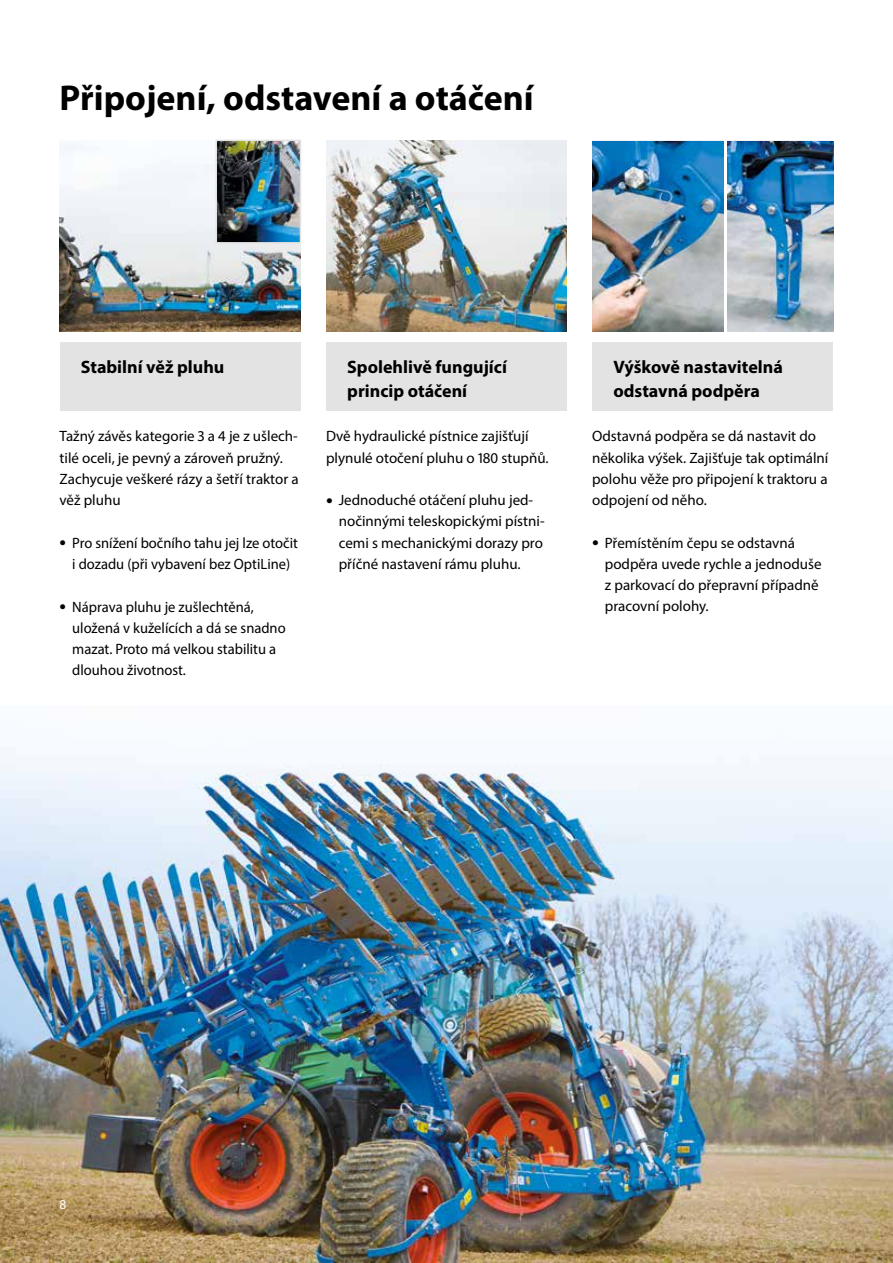
<style>
.page{position:relative;width:893px;height:1263px;background:#fff}
.page>*{position:absolute;margin:0;border:0;box-sizing:border-box;transform-origin:0 0}
.t1{font:700 36px "Myriad Pro";color:#000}
.t2{font:700 18px/24px "Myriad Pro";color:#000}
.t3{font:15px/21.3px "Myriad Pro";color:#000}
.t4{font:13.5px "Myriad Pro";color:#fff}
.s1{font-size:24px}
</style>
<div class="page">
<img style="left:592px;top:141px;width:132px;height:191px">
<img style="left:727px;top:141px;width:106px;height:191px">
<img style="left:60px;top:140px;width:240px;height:192px">
<img style="left:219px;top:143px;width:79px;height:98px">
<div style="left:216px;top:140px;width:85px;height:104px;border:2px solid #e3e3e3"></div>
<img style="left:0;top:747px;width:893px;height:516px">
<div style="left:60px;top:342px;width:240px;height:68px;background:#e3e3e3"></div>
<div style="left:592px;top:342px;width:241px;height:68px;background:#e3e3e3"></div>
<img style="left:326px;top:140px;width:241px;height:192px">
<div style="left:326px;top:342px;width:241px;height:68px;background:#e3e3e3"></div>
<hr style="left:892px;top:801px;width:1px;height:462px;background:#dadada">
<h1 class="t1" style="left:60px;top:74px;width:476px">Připojení, odstavení a otáčení</h1>
<p class="t2" style="left:347px;top:354px;width:161px">Spolehlivě fungující princip otáčení</p>
<p class="t2" style="left:81px;top:354px;width:145px">Stabilní věž pluhu</p>
<p class="t2" style="left:613px;top:354px;width:171px">Výškově nastavitelná odstavná podpěra</p>
<p class="t3" style="left:326px;top:425px;width:224px">Dvě hydraulické pístnice zajišťují plynulé otočení pluhu o 180 stupňů.</p>
<p class="t3" style="left:339px;top:489px;width:207px;text-indent:-13px"><span class="s1">•</span> Jednoduché otáčení pluhu jed&shy;nočinnými teleskopickými pístni&shy;cemi s mechanickými dorazy pro příčné nastavení rámu pluhu.</p>
<p class="t3" style="left:60px;top:425px;width:241px">Tažný závěs kategorie 3 a 4 je z ušlech&shy;tilé oceli, je pevný a zároveň pružný.<br>Zachycuje veškeré rázy a šetří traktor a věž pluhu</p>
<p class="t3" style="left:60px;top:532px;width:240px;text-align:center"><span class="s1">•</span> Pro snížení bočního tahu jej lze otočit i dozadu (při vybavení bez OptiLine)</p>
<p class="t3" style="left:72px;top:596px;width:215px;text-indent:-13px"><span class="s1">•</span> Náprava pluhu je zušlechtěná, uložená v kuželících a dá se snadno mazat. Proto má velkou stabilitu a dlouhou životnost.</p>
<p class="t3" style="left:592px;top:425px;width:238px">Odstavná podpěra se dá nastavit do několika výšek. Zajišťuje tak optimální polohu věže pro připojení k traktoru a odpojení od něho.</p>
<p class="t3" style="left:605px;top:532px;width:218px;text-indent:-13px"><span class="s1">•</span> Přemístěním čepu se odstavná podpěra uvede rychle a jednoduše z parkovací do přepravní případně pracovní polohy.</p>
<p class="t4" style="left:60px;top:1196px;width:8px">8</p>
</div>
